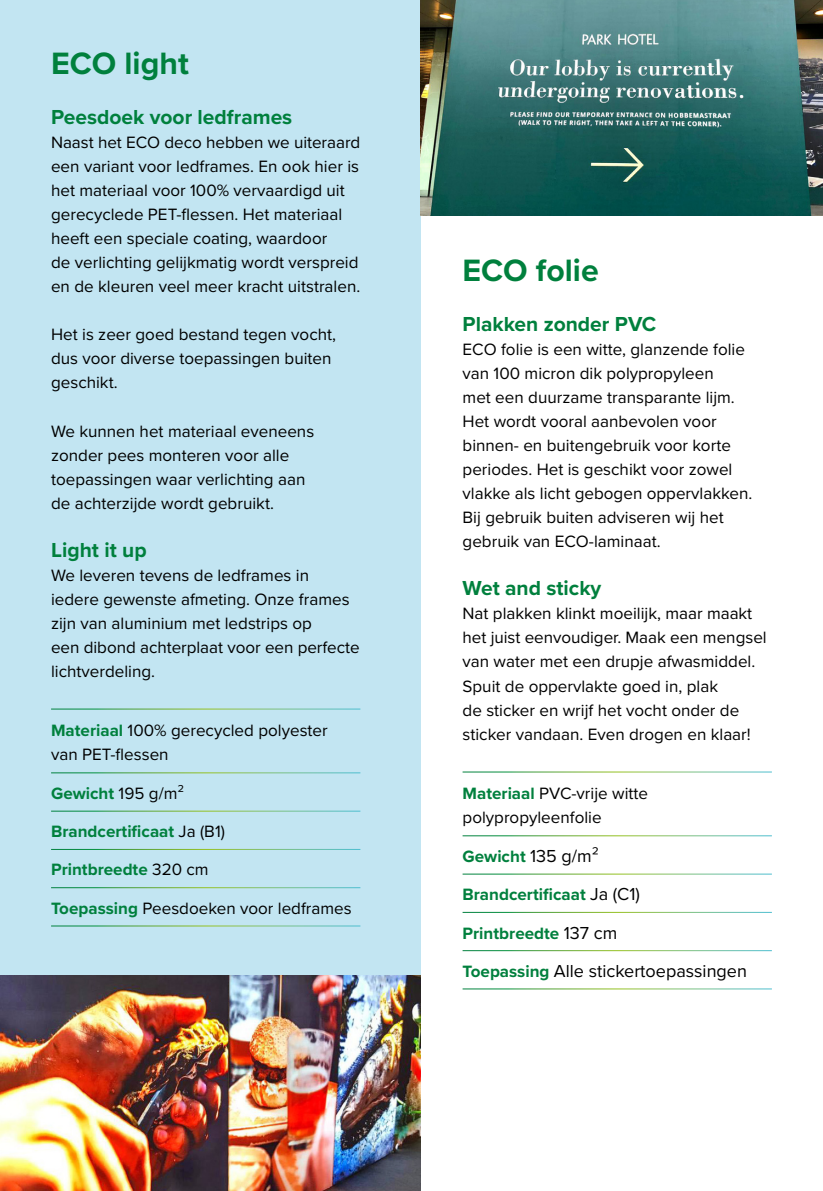
<style>
.page{position:relative;width:823px;height:1191px;background:#fff}
.page>*{position:absolute;margin:0;border:0;box-sizing:border-box;transform-origin:0 0}
.t1{font:700 32px "Proxima Nova";color:#00803d}
.t2{font:700 21px "Proxima Nova";color:#00803d}
.t3{font:18px "Proxima Nova";color:#000}
.t4{font:17px/24px "Proxima Nova";color:#000}
.t5{font:700 17px "Proxima Nova";color:#00803d}
.s1{font-weight:700;color:#00803d}
.s2{font-weight:400;color:#000}
.s3{font-weight:400;font-size:18px;color:#000}
.s4{font-weight:700;font-size:17px;color:#00803d}
</style>
<div class="page">
<div style="left:0;top:0;width:420px;height:1191px;background:#c2e5f2"></div>
<hr style="left:51px;top:708px;width:309px;height:1px;background:#fff">
<hr style="left:51px;top:772px;width:309px;height:1px;background:#fff">
<hr style="left:51px;top:810px;width:309px;height:1px;background:#fff">
<hr style="left:51px;top:849px;width:309px;height:1px;background:#fff">
<hr style="left:51px;top:887px;width:309px;height:1px;background:#fff">
<hr style="left:51px;top:925px;width:309px;height:1px;background:#fff">
<img style="left:0;top:975px;width:420px;height:216px">
<img style="left:420px;top:0;width:402px;height:215px">
<h1 class="t1" style="left:51px;top:40px;width:139px">ECO light</h1>
<p class="t2" style="left:51px;top:102px;width:242px">Peesdoek voor ledframes</p>
<p class="t4" style="left:51px;top:130px;width:310px">Naast het ECO deco hebben we uiteraard een variant voor ledframes. En ook hier is het materiaal voor 100% vervaardigd uit gerecyclede PET-flessen. Het materiaal heeft een speciale coating, waardoor<br>de verlichting gelijkmatig wordt verspreid en de kleuren veel meer kracht uitstralen.</p>
<p class="t4" style="left:51px;top:322px;width:286px">Het is zeer goed bestand tegen vocht, dus voor diverse toepassingen buiten geschikt.</p>
<p class="t4" style="left:51px;top:418px;width:264px">We kunnen het materiaal eveneens zonder pees monteren voor alle toepassingen waar verlichting aan de achterzijde wordt gebruikt.</p>
<p class="t2" style="left:51px;top:534px;width:97px">Light it up</p>
<p class="t4" style="left:51px;top:562px;width:310px">We leveren tevens de ledframes in iedere gewenste afmeting. Onze frames zijn van aluminium met ledstrips op<br>een dibond achterplaat voor een perfecte lichtverdeling.</p>
<p class="t4" style="left:51px;top:717px;width:278px"><span class="s1">Materiaal</span> 100% gerecycled polyester van PET-flessen</p>
<p class="t5" style="left:51px;top:780px;width:134px">Gewicht <span class="s2">195 g/m²</span></p>
<p class="t5" style="left:51px;top:818px;width:175px">Brandcertificaat <span class="s2">Ja (B1)</span></p>
<p class="t5" style="left:51px;top:857px;width:159px">Printbreedte <span class="s2">320 cm</span></p>
<p class="t4" style="left:51px;top:895px;width:302px"><span class="s1">Toepassing</span> Peesdoeken voor ledframes</p>
<h1 class="t1" style="left:462px;top:247px;width:138px">ECO folie</h1>
<p class="t2" style="left:462px;top:309px;width:195px">Plakken zonder PVC</p>
<p class="t4" style="left:462px;top:337px;width:291px">ECO folie is een witte, glanzende folie van 100 micron dik polypropyleen<br>met een duurzame transparante lijm.<br>Het wordt vooral aanbevolen voor binnen- en buitengebruik voor korte periodes. Het is geschikt voor zowel vlakke als licht gebogen oppervlakken.<br>Bij gebruik buiten adviseren wij het gebruik van ECO-laminaat.</p>
<p class="t2" style="left:462px;top:573px;width:140px">Wet and sticky</p>
<p class="t4" style="left:462px;top:601px;width:305px">Nat plakken klinkt moeilijk, maar maakt het juist eenvoudiger. Maak een mengsel van water met een drupje afwasmiddel.<br>Spuit de oppervlakte goed in, plak<br>de sticker en wrijf het vocht onder de sticker vandaan. Even drogen en klaar!</p>
<p class="t4" style="left:462px;top:780px;width:187px"><span class="s1">Materiaal</span> PVC-vrije witte polypropyleenfolie</p>
<p class="t5" style="left:462px;top:843px;width:138px">Gewicht <span class="s3">135 g/m²</span></p>
<p class="t5" style="left:462px;top:882px;width:179px">Brandcertificaat <span class="s3">Ja (C1)</span></p>
<p class="t5" style="left:462px;top:920px;width:156px">Printbreedte <span class="s3">137 cm</span></p>
<p class="t3" style="left:462px;top:957px;width:286px"><span class="s4">Toepassing</span> Alle stickertoepassingen</p>
</div>
